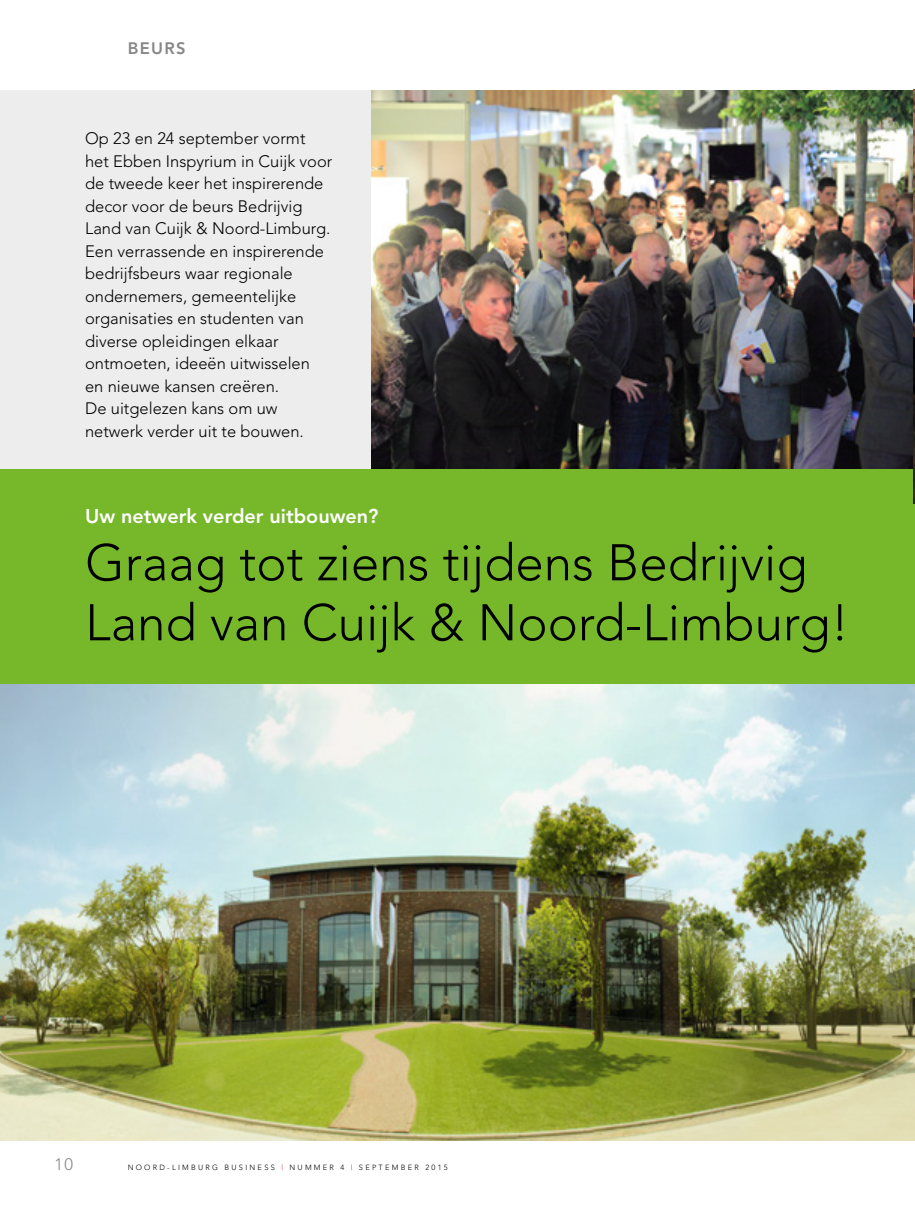
<style>
.page{position:relative;width:915px;height:1212px;background:#fff}
.page>*{position:absolute;margin:0;border:0;box-sizing:border-box;transform-origin:0 0}
.t1{font:300 51px/60px "Avenir";color:#000}
.t2{font:800 19.8px "Avenir";color:#fff}
.t3{font:300 16.5px/22.5px "Avenir";color:#000}
.t4{font:800 16.5px "Avenir";letter-spacing:.08em;color:#878787}
.t5{font:300 16.5px "Avenir";color:#878787}
.t6{font:300 7.5px "Avenir";letter-spacing:.3em;color:#000}
.s1{color:#d40f14}
</style>
<div class="page">
<div style="left:0;top:468px;width:914px;height:216px;background:#76b82a"></div>
<div style="left:0;top:90px;width:374px;height:378px;background:#ededed"></div>
<img style="left:372px;top:90px;width:541px;height:378px">
<img style="left:0;top:684px;width:914px;height:456px">
<img style="left:913px;top:89px;width:1px;height:414px">
<p class="t4" style="left:128px;top:39px;width:59px">BEURS</p>
<p class="t3" style="left:85px;top:127px;width:249px">Op 23 en 24 september vormt het Ebben Inspyrium in Cuijk voor de tweede keer het inspirerende decor voor de beurs Bedrijvig<br>Land van Cuijk &amp; Noord-Limburg.<br>Een verrassende en inspirerende bedrijfsbeurs waar regionale ondernemers, gemeentelijke organisaties en studenten van diverse opleidingen elkaar ontmoeten, ideeën uitwisselen en nieuwe kansen creëren.<br>De uitgelezen kans om uw netwerk verder uit te bouwen.</p>
<p class="t2" style="left:85px;top:505px;width:295px">Uw netwerk verder uitbouwen?</p>
<h1 class="t1" style="left:85px;top:533px;width:765px">Graag tot ziens tijdens Bedrijvig<br>Land van Cuijk &amp; Noord-Limburg!</h1>
<p class="t5" style="left:55px;top:1155px;width:20px">10</p>
<p class="t6" style="left:128px;top:1163px;width:321px">NOORD-LIMBURG BUSINESS <span class="s1">|</span> NUMMER 4 <span class="s1">|</span> SEPTEMBER 2015</p>
</div>
